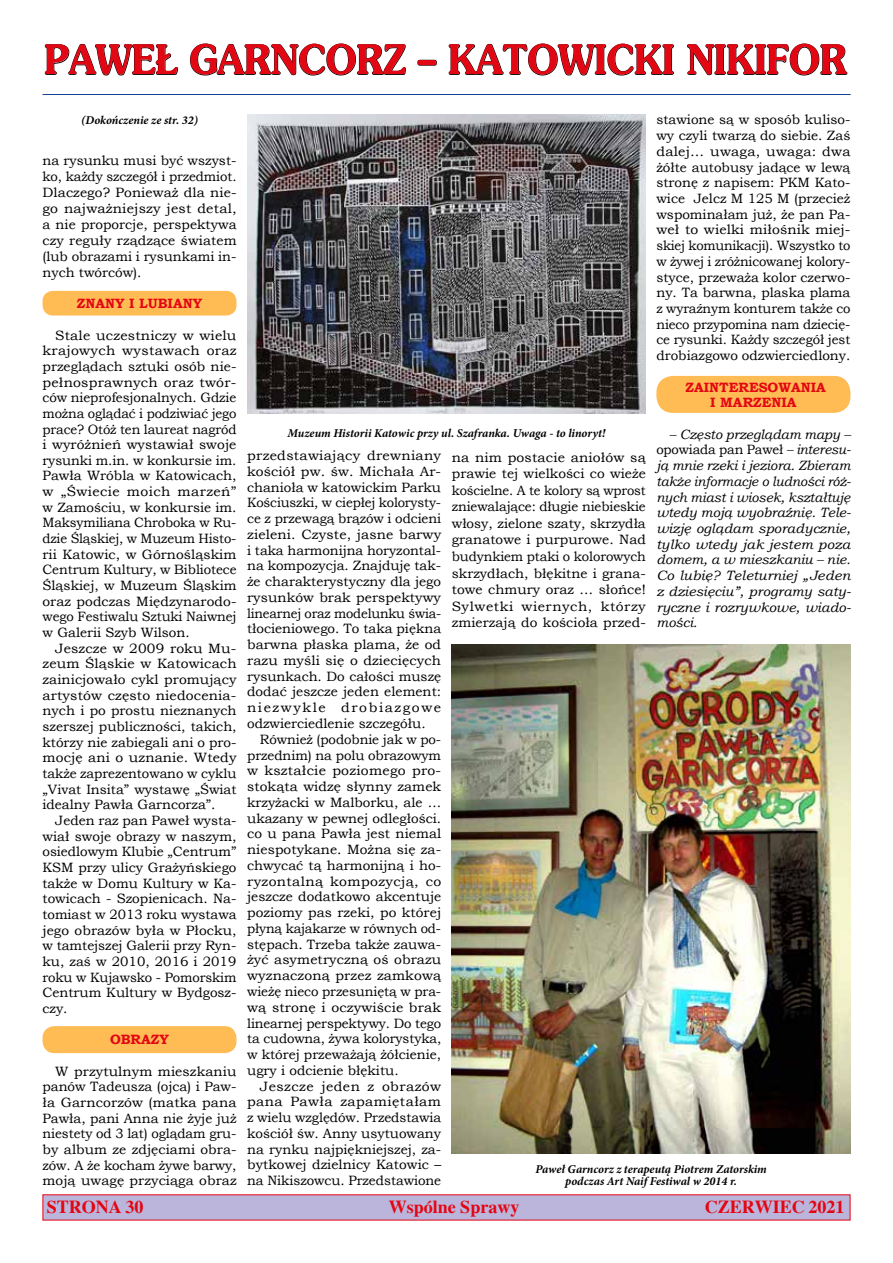
<style>
.page{position:relative;width:893px;height:1263px;background:#fff}
.page>*{position:absolute;margin:0;border:0;box-sizing:border-box;transform-origin:0 0}
.t1{font:700 40.5px "Southern";color:#e30613;scale:.89 1}
.t2{font:700 18px "Toronto";color:#e30613}
.t3{font:13.5px/15.6px "Bookman Old Style";color:#000;text-align:justify;scale:1.04 1}
.t4{font:13.5px/15.8px "Bookman Old Style";color:#000;text-align:justify}
.t5{font:italic 13.5px/15.8px "Bookman Old Style";letter-spacing:.005em;color:#000;text-align:justify}
.t6{font:700 13.5px/15.8px "Bookman Old Style";color:#e30613;text-align:center}
.t7{font:italic 700 12px/12px "Minion Pro";letter-spacing:-.005em;color:#000;text-align:center}
.s1{font-style:normal}
</style>
<div class="page">
<div style="left:43px;top:1194px;width:807px;height:26px;background:#bcb5db"></div>
<div style="left:656px;top:376px;width:194px;height:37px;background:#ffbb54;border-radius:16px"></div>
<div style="left:43px;top:1026px;width:194px;height:27px;background:#ffbb54;border-radius:12px"></div>
<div style="left:43px;top:291px;width:194px;height:24px;background:#ffbb54;border-radius:10px"></div>
<img style="left:247px;top:115px;width:399px;height:299px">
<img style="left:452px;top:645px;width:398px;height:509px">
<svg style="left:45px;top:44px;width:133px;height:31px"></svg>
<svg style="left:191px;top:44px;width:214px;height:31px"></svg>
<svg style="left:418px;top:60px;width:18px;height:5px"></svg>
<svg style="left:449px;top:44px;width:224px;height:31px"></svg>
<svg style="left:687px;top:44px;width:160px;height:31px"></svg>
<hr style="left:43px;top:94px;width:808px;height:1px;background:#164194">
<h1 class="t1" style="left:45px;top:34px;width:903px">PAWEŁ GARNCORZ – KATOWICKI NIKIFOR</h1>
<p class="t7" style="left:81px;top:113px;width:118px">(Dokończenie ze str. 32)</p>
<p class="t4" style="left:43px;top:152px;width:196px">na rysunku musi być wszyst&shy;ko, każdy szczegół i przedmiot.<br>Dlaczego? Ponieważ dla nie&shy;go najważniejszy jest detal, a nie proporcje, perspektywa czy reguły rządzące światem (lub obrazami i rysunkami in&shy;nych twórców).</p>
<p class="t6" style="left:77px;top:296px;width:127px">ZNANY I LUBIANY</p>
<p class="t3" style="left:43px;top:327px;width:188px;text-indent:13px">Stale uczestniczy w wielu krajowych wystawach oraz przeglądach sztuki osób nie&shy;pełnosprawnych oraz twór&shy;ców nieprofesjonalnych. Gdzie można oglądać i podziwiać jego prace? Otóż ten laureat nagród i wyróżnień wystawiał swoje rysunki m.in. w konkursie im.<br>Pawła Wróbla w Katowicach, w „Świecie moich marzeń” w Zamościu, w konkursie im.<br>Maksymiliana Chroboka w Ru&shy;dzie Śląskiej, w Muzeum Histo&shy;rii Katowic, w Górnośląskim Centrum Kultury, w Bibliotece Śląskiej, w Muzeum Śląskim oraz podczas Międzynarodo&shy;wego Festiwalu Sztuki Naiwnej w Galerii Szyb Wilson.</p>
<p class="t3" style="left:43px;top:640px;width:188px;text-indent:13px">Jeszcze w 2009 roku Mu&shy;zeum Śląskie w Katowicach zainicjowało cykl promujący artystów często niedocenia&shy;nych i po prostu nieznanych szerszej publiczności, takich, którzy nie zabiegali ani o pro&shy;mocję ani o uznanie. Wtedy także zaprezentowano w cyklu „Vivat Insita” wystawę „Świat idealny Pawła Garncorza”.</p>
<p class="t4" style="left:43px;top:813px;width:196px;text-indent:13px">Jeden raz pan Paweł wysta&shy;wiał swoje obrazy w naszym, osiedlowym Klubie „Centrum” KSM przy ulicy Grażyńskiego także w Domu Kultury w Ka&shy;towicach - Szopienicach. Na&shy;tomiast w 2013 roku wystawa jego obrazów była w Płocku, w tamtejszej Galerii przy Ryn&shy;ku, zaś w 2010, 2016 i 2019 roku w Kujawsko - Pomorskim Centrum Kultury w Bydgosz&shy;czy.</p>
<p class="t6" style="left:110px;top:1031px;width:60px">OBRAZY</p>
<p class="t4" style="left:43px;top:1063px;width:196px;text-indent:13px">W przytulnym mieszkaniu panów Tadeusza (ojca) i Paw&shy;ła Garncorzów (matka pana Pawła, pani Anna nie żyje już niestety od 3 lat) oglądam gru&shy;by album ze zdjęciami obra&shy;zów. A że kocham żywe barwy, moją uwagę przyciąga obraz</p>
<p class="t4" style="left:656px;top:112px;width:196px">stawione są w sposób kuliso&shy;wy czyli twarzą do siebie. Zaś dalej… uwaga, uwaga: dwa żółte autobusy jadące w lewą stronę z napisem: PKM Kato&shy;wice Jelcz M 125 M (przecież wspominałam już, że pan Pa&shy;weł to wielki miłośnik miej&shy;skiej komunikacji). Wszystko to w żywej i zróżnicowanej kolory&shy;styce, przeważa kolor czerwo&shy;ny. Ta barwna, plaska plama z wyraźnym konturem także co nieco przypomina nam dziecię&shy;ce rysunki. Każdy szczegół jest drobiazgowo odzwierciedlony.</p>
<p class="t6" style="left:685px;top:379px;width:142px">ZAINTERESOWANIA<br>I MARZENIA</p>
<p class="t5" style="left:656px;top:426px;width:196px;text-indent:13px">– Często przeglądam mapy – <span class="s1">opowiada pan Paweł</span> – interesu&shy;ją mnie rzeki i jeziora. Zbieram także informacje o ludności róż&shy;nych miast i wiosek, kształtuję wtedy moją wyobraźnię. Tele&shy;wizję oglądam sporadycznie, tylko wtedy jak jestem poza domem, a w mieszkaniu – nie.<br>Co lubię? Teleturniej „Jeden z dziesięciu”, programy saty&shy;ryczne i rozrywkowe, wiado&shy;mości.</p>
<p class="t7" style="left:288px;top:427px;width:319px">Muzeum Historii Katowic przy ul. Szafranka. Uwaga - to linoryt!</p>
<p class="t3" style="left:247px;top:448px;width:188px">przedstawiający drewniany kościół pw. św. Michała Ar&shy;chanioła w katowickim Parku Kościuszki, w ciepłej kolorysty&shy;ce z przewagą brązów i odcieni zieleni. Czyste, jasne barwy i taka harmonijna horyzontal&shy;na kompozycja. Znajduję tak&shy;że charakterystyczny dla jego rysunków brak perspektywy linearnej oraz modelunku świa&shy;tłocieniowego. To taka piękna barwna płaska plama, że od razu myśli się o dziecięcych rysunkach. Do całości muszę dodać jeszcze jeden element: niezwykle drobiazgowe odzwierciedlenie szczegółu.</p>
<p class="t4" style="left:247px;top:731px;width:196px;text-indent:13px">Również (podobnie jak w po&shy;przednim) na polu obrazowym w kształcie poziomego pro&shy;stokąta widzę słynny zamek krzyżacki w Malborku, ale … ukazany w pewnej odległości. co u pana Pawła jest niemal niespotykane. Można się za&shy;chwycać tą harmonijną i ho&shy;ryzontalną kompozycją, co jeszcze dodatkowo akcentuje poziomy pas rzeki, po której płyną kajakarze w równych od&shy;stępach. Trzeba także zauwa&shy;żyć asymetryczną oś obrazu wyznaczoną przez zamkową wieżę nieco przesuniętą w pra&shy;wą stronę i oczywiście brak linearnej perspektywy. Do tego ta cudowna, żywa kolorystyka, w której przeważają żółcienie, ugry i odcienie błękitu.</p>
<p class="t3" style="left:247px;top:1078px;width:188px;text-indent:13px">Jeszcze jeden z obrazów pana Pawła zapamiętałam z wielu względów. Przedstawia kościół św. Anny usytuowany na rynku najpiękniejszej, za&shy;bytkowej dzielnicy Katowic – na Nikiszowcu. Przedstawione</p>
<p class="t3" style="left:452px;top:449px;width:188px;line-height:16.5px">na nim postacie aniołów są prawie tej wielkości co wieże kościelne. A te kolory są wprost zniewalające: długie niebieskie włosy, zielone szaty, skrzydła granatowe i purpurowe. Nad budynkiem ptaki o kolorowych skrzydłach, błękitne i grana&shy;towe chmury oraz … słońce!<br>Sylwetki wiernych, którzy zmierzają do kościoła przed-</p>
<p class="t7" style="left:535px;top:1163px;width:233px">Paweł Garncorz z terapeutą Piotrem Zatorskim podczas Art Naif Festiwal w 2014 r.</p>
<h2 class="t2" style="left:47px;top:1196px;width:98px">STRONA 30</h2>
<h2 class="t2" style="left:389px;top:1196px;width:132px">Wspólne Sprawy</h2>
<h2 class="t2" style="left:705px;top:1196px;width:141px">CZERWIEC 2021</h2>
</div>
